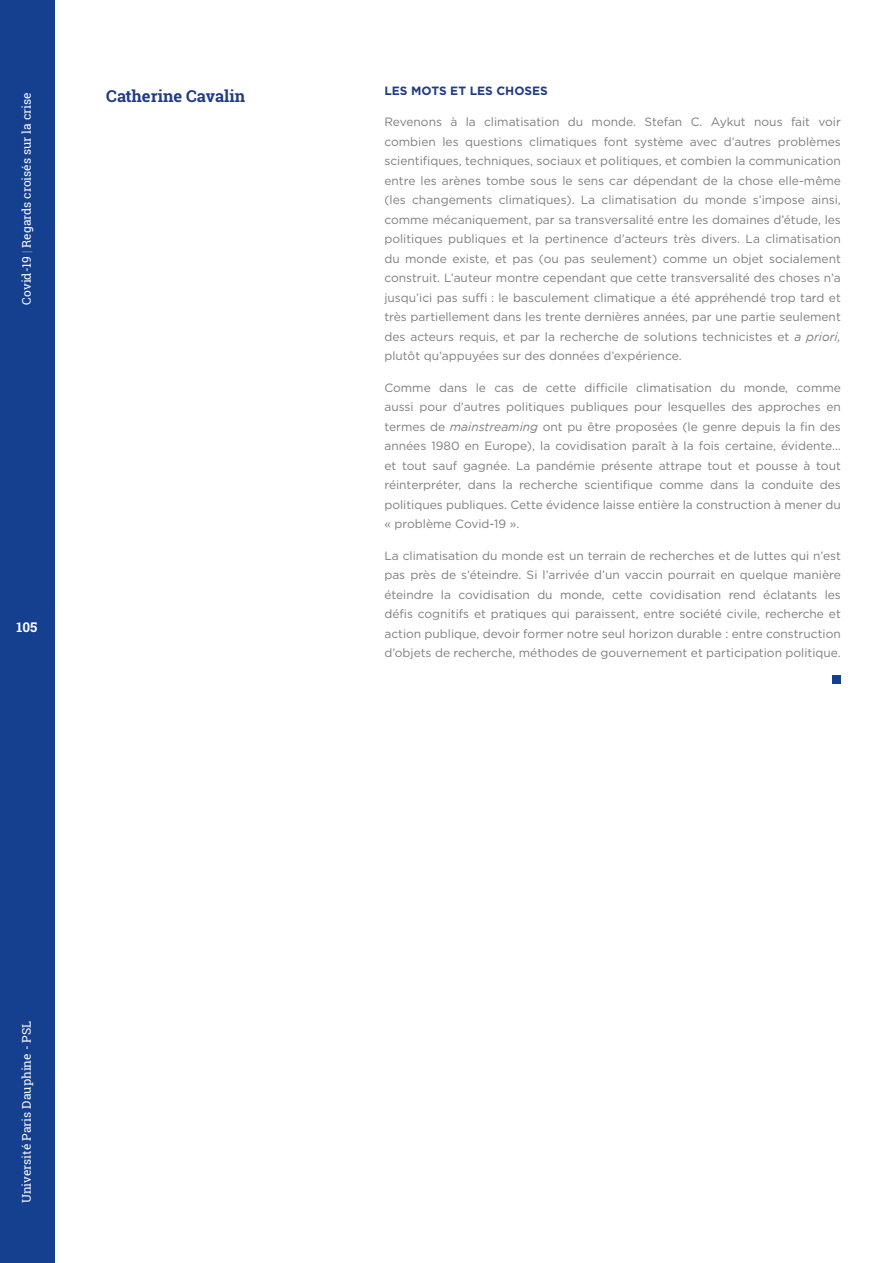
<style>
.page{position:relative;width:893px;height:1263px;background:#fff}
.page>*{position:absolute;margin:0;border:0;box-sizing:border-box;transform-origin:0 0}
.t1{font:700 16.5px "Roboto Slab";color:#223c83}
.t2{font:700 13.5px "Roboto Slab";color:#fff}
.t3{font:12px/19.5px "Gotham";color:#807c7e;text-align:justify}
.t4{font:12px "Roboto Slab";color:#fff}
.t5{font:700 12px "Gotham";color:#223c83}
.s1{font-weight:100}
.s2{font-style:italic}
</style>
<div class="page">
<div style="left:0;top:0;width:54px;height:1263px;background:#153f8f"></div>
<div style="left:832px;top:675px;width:9px;height:9px;background:#153f8f"></div>
<p class="t4" style="left:18px;top:305px;width:214px;rotate:-90deg">Covid-19 <span class="s1">|</span> Regards croisés sur la crise</p>
<h1 class="t1" style="left:106px;top:85px;width:140px">Catherine Cavalin</h1>
<p class="t2" style="left:17px;top:618px;width:22px">105</p>
<p class="t5" style="left:384px;top:82px;width:165px">LES MOTS ET LES CHOSES</p>
<p class="t3" style="left:384px;top:112px;width:458px">Revenons à la climatisation du monde. Stefan C. Aykut nous fait voir combien les questions climatiques font système avec d’autres problèmes scientifiques, techniques, sociaux et politiques, et combien la communication entre les arènes tombe sous le sens car dépendant de la chose elle-même (les changements climatiques). La climatisation du monde s’impose ainsi, comme mécaniquement, par sa transversalité entre les domaines d’étude, les politiques publiques et la pertinence d’acteurs très divers. La climatisation du monde existe, et pas (ou pas seulement) comme un objet socialement construit. L’auteur montre cependant que cette transversalité des choses n’a jusqu’ici pas suffi : le basculement climatique a été appréhendé trop tard et très partiellement dans les trente dernières années, par une partie seulement des acteurs requis, et par la recherche de solutions technicistes et <span class="s2">a priori, </span>plutôt qu’appuyées sur des données d’expérience.</p>
<p class="t3" style="left:384px;top:377px;width:458px">Comme dans le cas de cette difficile climatisation du monde, comme aussi pour d’autres politiques publiques pour lesquelles des approches en termes de <span class="s2">mainstreaming</span> ont pu être proposées (le genre depuis la fin des années 1980 en Europe), la covidisation paraît à la fois certaine, évidente… et tout sauf gagnée. La pandémie présente attrape tout et pousse à tout réinterpréter, dans la recherche scientifique comme dans la conduite des politiques publiques. Cette évidence laisse entière la construction à mener du « problème Covid-19 ».</p>
<p class="t3" style="left:384px;top:545px;width:458px">La climatisation du monde est un terrain de recherches et de luttes qui n’est pas près de s’éteindre. Si l’arrivée d’un vaccin pourrait en quelque manière éteindre la covidisation du monde, cette covidisation rend éclatants les défis cognitifs et pratiques qui paraissent, entre société civile, recherche et action publique, devoir former notre seul horizon durable : entre construction d’objets de recherche, méthodes de gouvernement et participation politique.</p>
<p class="t4" style="left:18px;top:1203px;width:184px;rotate:-90deg">Université Paris Dauphine - PSL</p>
</div>
